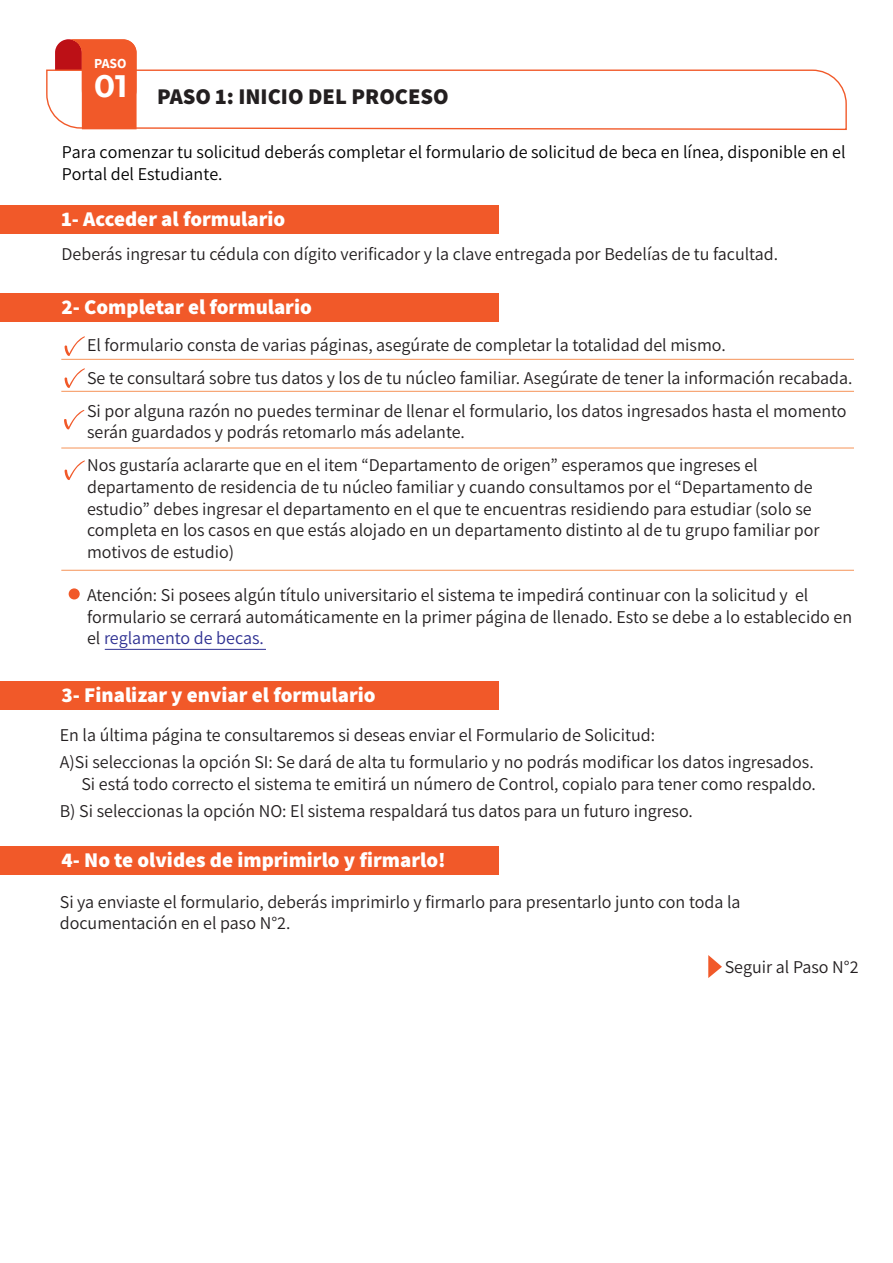
<style>
.page{position:relative;width:893px;height:1263px;background:#fff}
.page>*{position:absolute;margin:0;border:0;box-sizing:border-box;transform-origin:0 0}
.t1{font:800 22.5px "Assistant";color:#231f20}
.t2{font:800 21px "Assistant";color:#fff}
.t3{font:18px/21.6px "Assistant";color:#231f20}
.t4{font:18px/21.6px "Assistant";color:#000}
.t5{font:700 13.8px "Source Sans Pro";color:#fff}
.s1{color:#2e3092}
</style>
<div class="page">
<svg style="left:46px;top:69px;width:801px;height:61px"></svg>
<svg style="left:55px;top:39px;width:82px;height:90px"></svg>
<svg style="left:708px;top:955px;width:14px;height:23px"></svg>
<div style="left:0;top:205px;width:499px;height:28px;background:#f15929"></div>
<div style="left:0;top:294px;width:499px;height:28px;background:#f15929"></div>
<div style="left:0;top:681px;width:499px;height:28px;background:#f15929"></div>
<div style="left:0;top:846px;width:499px;height:28px;background:#f15929"></div>
<hr style="left:61px;top:359px;width:793px;height:1px;background:#f3782e">
<svg style="left:65px;top:336px;width:20px;height:20px"></svg>
<hr style="left:61px;top:391px;width:793px;height:1px;background:#f3782e">
<hr style="left:61px;top:448px;width:793px;height:1px;background:#f3782e">
<hr style="left:61px;top:570px;width:793px;height:1px;background:#f3782e">
<svg style="left:65px;top:368px;width:20px;height:20px"></svg>
<svg style="left:64px;top:410px;width:21px;height:20px"></svg>
<svg style="left:65px;top:460px;width:20px;height:20px"></svg>
<div style="left:69px;top:588px;width:11px;height:11px;background:#f15929;border-radius:50%"></div>
<hr style="left:105px;top:649px;width:161px;height:1px;background:#2e3092">
<p class="t5" style="left:94px;top:54px;width:34px">PASO</p>
<p class="t1" style="left:94px;top:81px;width:356px"><sup>01</sup> PASO 1: INICIO DEL PROCESO</p>
<p class="t4" style="left:62px;top:141px;width:785px">Para comenzar tu solicitud deberás completar el formulario de solicitud de beca en línea, disponible en el<br>Portal del Estudiante.</p>
<p class="t2" style="left:62px;top:204px;width:225px">1- Acceder al formulario</p>
<p class="t3" style="left:62px;top:243px;width:718px">Deberás ingresar tu cédula con dígito verificador y la clave entregada por Bedelías de tu facultad.</p>
<p class="t2" style="left:62px;top:293px;width:252px">2- Completar el formulario</p>
<p class="t3" style="left:87px;top:327px;width:767px;line-height:33px">El formulario consta de varias páginas, asegúrate de completar la totalidad del mismo.<br>Se te consultará sobre tus datos y los de tu núcleo familiar. Asegúrate de tener la información recabada.<br>Si por alguna razón no puedes terminar de llenar el formulario, los datos ingresados hasta el momento</p>
<p class="t3" style="left:87px;top:415px;width:672px;line-height:33px">serán guardados y podrás retomarlo más adelante.<br>Nos gustaría aclararte que en el item “Departamento de origen” esperamos que ingreses el</p>
<p class="t3" style="left:87px;top:475px;width:734px">departamento de residencia de tu núcleo familiar y cuando consultamos por el “Departamento de estudio” debes ingresar el departamento en el que te encuentras residiendo para estudiar (solo se completa en los casos en que estás alojado en un departamento distinto al de tu grupo familiar por motivos de estudio)</p>
<p class="t3" style="left:87px;top:583px;width:767px">Atención: Si posees algún título universitario el sistema te impedirá continuar con la solicitud y el formulario se cerrará automáticamente en la primer página de llenado. Esto se debe a lo establecido en el <span class="s1">reglamento de becas.</span></p>
<p class="t2" style="left:62px;top:680px;width:316px">3- Finalizar y enviar el formulario</p>
<p class="t3" style="left:60px;top:721px;width:755px;line-height:27px">En la última página te consultaremos si deseas enviar el Formulario de Solicitud:<br>A)Si seleccionas la opción SI: Se dará de alta tu formulario y no podrás modificar los datos ingresados.</p>
<p class="t3" style="left:60px;top:769px;width:758px;line-height:27px;text-indent:22px">Si está todo correcto el sistema te emitirá un número de Control, copialo para tener como respaldo.<br>B) Si seleccionas la opción NO: El sistema respaldará tus datos para un futuro ingreso.</p>
<p class="t2" style="left:62px;top:845px;width:386px">4- No te olvides de imprimirlo y firmarlo!</p>
<p class="t3" style="left:60px;top:890px;width:682px">Si ya enviaste el formulario, deberás imprimirlo y firmarlo para presentarlo junto con toda la documentación en el paso N°2.</p>
<p class="t3" style="left:725px;top:955px;width:135px">Seguir al Paso N°2</p>
</div>
